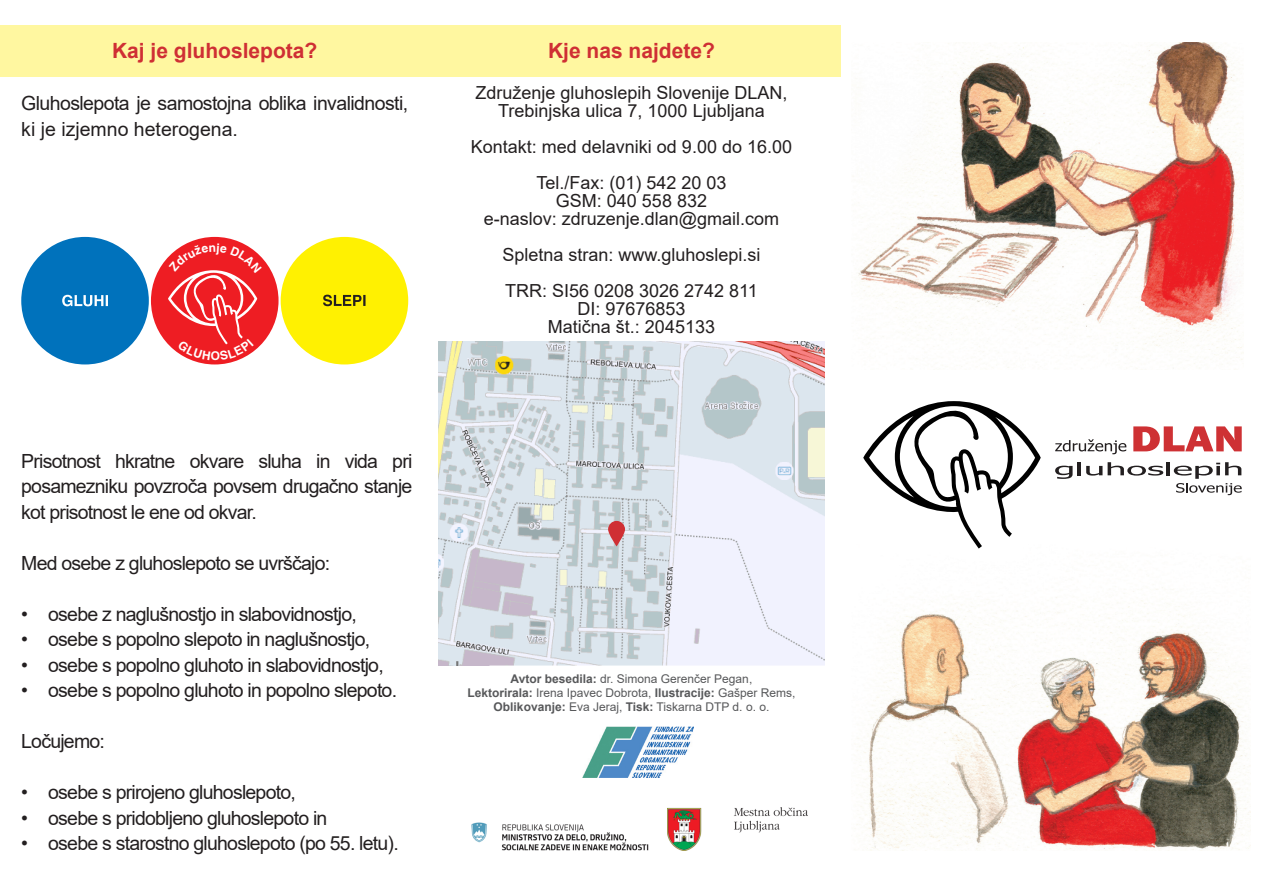
<style>
.page{position:relative;width:1263px;height:893px;background:#fff}
.page>*{position:absolute;margin:0;border:0;box-sizing:border-box;transform-origin:0 0}
.t1{font:700 21px "Arial";color:#cf2f34}
.t2{font:19.5px/25.5px "Arial";letter-spacing:-.04em;color:#231f20}
.t3{font:18px "Arial";color:#231f20}
.t4{font:12px "Arial";color:#57585a}
.s1{font-weight:700}
</style>
<div class="page">
<img style="left:471px;top:822px;width:177px;height:29px">
<img style="left:858px;top:43px;width:385px;height:326px">
<div style="left:0;top:26px;width:840px;height:51px;background:#fff7a0"></div>
<img style="left:857px;top:587px;width:393px;height:263px">
<img style="left:583px;top:727px;width:111px;height:51px">
<img style="left:668px;top:808px;width:139px;height:42px">
<svg style="left:863px;top:401px;width:178px;height:148px"></svg>
<svg style="left:1133px;top:426px;width:109px;height:25px"></svg>
<svg style="left:1055px;top:439px;width:71px;height:15px"></svg>
<svg style="left:1055px;top:466px;width:17px;height:13px"></svg>
<svg style="left:1078px;top:462px;width:85px;height:14px"></svg>
<hr style="left:1166px;top:462px;width:4px;height:13px;background:#231f20">
<svg style="left:1174px;top:462px;width:68px;height:33px"></svg>
<img style="left:438px;top:341px;width:387px;height:324px">
<svg style="left:608px;top:521px;width:17px;height:25px"></svg>
<div style="left:21px;top:237px;width:128px;height:127px;background:#0072bc;border-radius:50%"></div>
<svg style="left:62px;top:295px;width:46px;height:11px"></svg>
<div style="left:281px;top:237px;width:127px;height:127px;background:#fff101;border-radius:50%"></div>
<svg style="left:323px;top:295px;width:42px;height:11px"></svg>
<div style="left:151px;top:237px;width:128px;height:127px;background:#ee1d23;border-radius:50%"></div>
<svg style="left:168px;top:243px;width:94px;height:117px"></svg>
<p class="t1" style="left:112px;top:36px;width:207px">Kaj je gluhoslepota?</p>
<p class="t2" style="left:21px;top:91px;width:388px">Gluhoslepota je samostojna oblika invalidnosti, ki je izjemno heterogena.</p>
<p class="t2" style="left:21px;top:448px;width:393px;text-align:justify">Prisotnost hkratne okvare sluha in vida pri posamezniku povzroča povsem drugačno stanje kot prisotnost le ene od okvar.</p>
<p class="t2" style="left:21px;top:550px;width:310px">Med osebe z gluhoslepoto se uvrščajo:</p>
<p class="t2" style="left:21px;top:601px;width:337px">• osebe z naglušnostjo in slabovidnostjo,</p>
<p class="t2" style="left:21px;top:627px;width:350px">• osebe s popolno slepoto in naglušnostjo,</p>
<p class="t2" style="left:21px;top:652px;width:364px">• osebe s popolno gluhoto in slabovidnostjo,</p>
<p class="t2" style="left:21px;top:678px;width:377px">• osebe s popolno gluhoto in popolno slepoto.</p>
<p class="t2" style="left:21px;top:729px;width:85px">Ločujemo:</p>
<p class="t2" style="left:21px;top:780px;width:276px">• osebe s prirojeno gluhoslepoto,</p>
<p class="t2" style="left:21px;top:805px;width:308px">• osebe s pridobljeno gluhoslepoto in</p>
<p class="t2" style="left:21px;top:831px;width:379px">• osebe s starostno gluhoslepoto (po 55. letu).</p>
<p class="t1" style="left:548px;top:36px;width:168px">Kje nas najdete?</p>
<p class="t3" style="left:475px;top:80px;width:314px">Združenje gluhoslepih Slovenije DLAN,</p>
<p class="t3" style="left:498px;top:98px;width:268px">Trebinjska ulica 7, 1000 Ljubljana</p>
<p class="t3" style="left:471px;top:134px;width:323px">Kontakt: med delavniki od 9.00 do 16.00</p>
<p class="t3" style="left:536px;top:170px;width:192px">Tel./Fax: (01) 542 20 03</p>
<p class="t3" style="left:556px;top:188px;width:153px">GSM: 040 558 832</p>
<p class="t3" style="left:484px;top:206px;width:297px">e-naslov: zdruzenje.dlan@gmail.com</p>
<p class="t3" style="left:502px;top:242px;width:260px">Spletna stran: www.gluhoslepi.si</p>
<p class="t3" style="left:505px;top:278px;width:254px">TRR: SI56 0208 3026 2742 811</p>
<p class="t3" style="left:577px;top:296px;width:110px">DI: 97676853</p>
<p class="t3" style="left:548px;top:314px;width:169px">Matična št.: 2045133</p>
<p class="t4" style="left:511px;top:670px;width:243px"><span class="s1">Avtor besedila:</span> dr. Simona Gerenčer Pegan,</p>
<p class="t4" style="left:467px;top:684px;width:330px"><span class="s1">Lektorirala:</span> Irena Ipavec Dobrota, <span class="s1">Ilustracije:</span> Gašper Rems,</p>
<p class="t4" style="left:494px;top:699px;width:277px"><span class="s1">Oblikovanje:</span> Eva Jeraj, <span class="s1">Tisk:</span> Tiskarna DTP d. o. o.</p>
</div>
